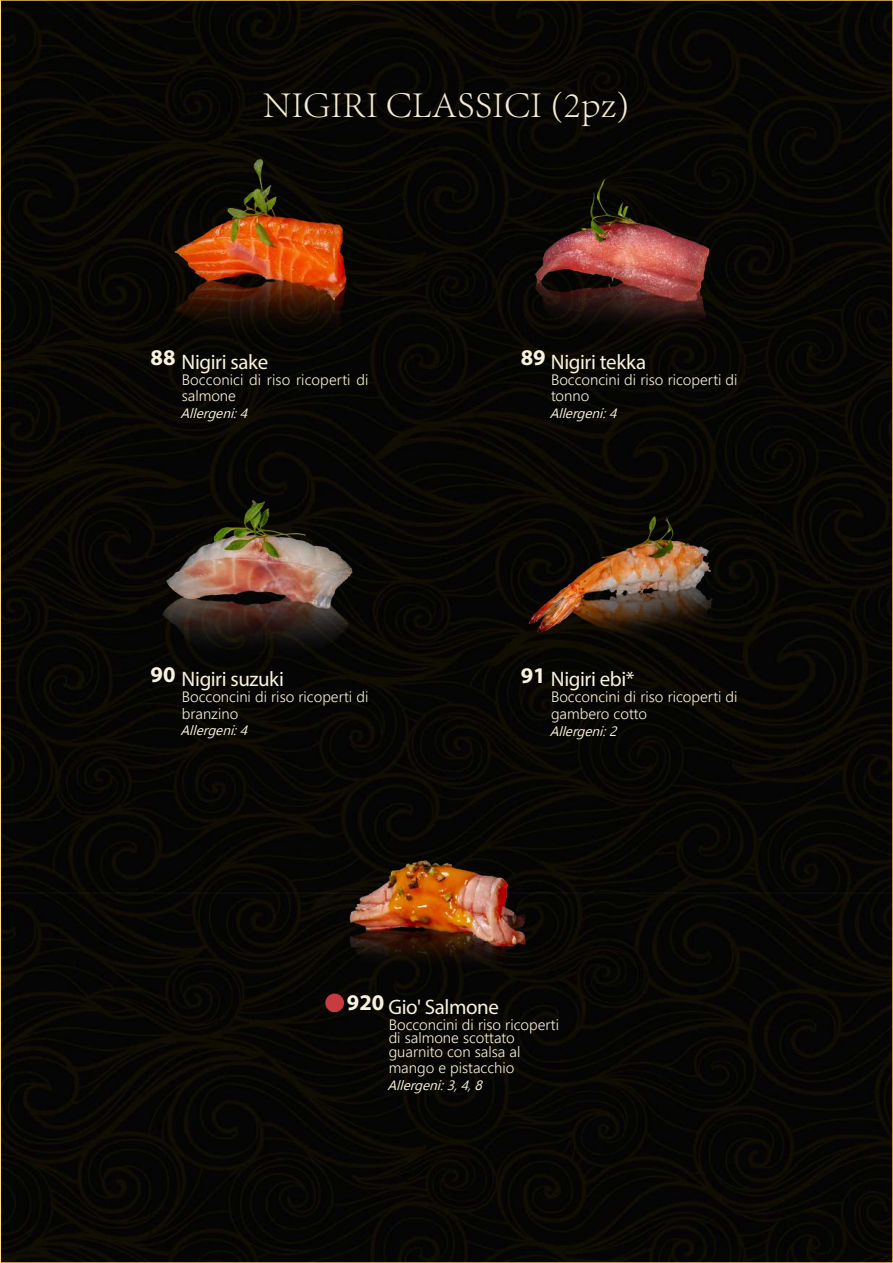
<style>
.page{position:relative;width:893px;height:1263px;background:#fff}
.page>*{position:absolute;margin:0;border:0;box-sizing:border-box;transform-origin:0 0}
.t1{font:300 37.5px "Adobe Song Std";color:#f4ebd5}
.t2{font:21px "Myriad Pro";letter-spacing:-.02em;color:#f8f2de}
.t3{font:300 15px/16.5px "Nirmala UI";color:#f8f2de}
.t4{font:italic 13.5px "Nirmala UI";color:#f8f2de}
</style>
<div class="page">
<img style="left:2px;top:2px;width:889px;height:1259px">
<img style="left:113px;top:485px;width:281px;height:174px">
<img style="left:470px;top:159px;width:309px;height:187px">
<img style="left:116px;top:154px;width:291px;height:191px">
<img style="left:492px;top:485px;width:276px;height:174px">
<img style="left:293px;top:816px;width:316px;height:171px">
<div style="left:325px;top:993px;width:19px;height:19px;background:#c63c41;border-radius:50%"></div>
<h1 class="t1" style="left:263px;top:83px;width:369px">NIGIRI CLASSICI (2pz)</h1>
<h2 class="t2" style="left:151px;top:348px;width:119px"><sup>88</sup> Nigiri sake</h2>
<p class="t3" style="left:182px;top:370px;width:188px">Bocconici di riso ricoperti di salmone</p>
<p class="t4" style="left:181px;top:402px;width:74px">Allergeni:4</p>
<h2 class="t2" style="left:151px;top:666px;width:135px"><sup>90</sup> Nigiri suzuki</h2>
<p class="t3" style="left:182px;top:687px;width:188px">Bocconcini di riso ricoperti di branzino</p>
<p class="t4" style="left:181px;top:719px;width:74px">Allergeni:4</p>
<h2 class="t2" style="left:521px;top:348px;width:127px"><sup>89</sup> Nigiri tekka</h2>
<p class="t3" style="left:551px;top:370px;width:188px">Bocconcini di riso ricoperti di tonno</p>
<p class="t4" style="left:550px;top:402px;width:74px">Allergeni:4</p>
<h2 class="t2" style="left:521px;top:666px;width:115px"><sup>91</sup> Nigiri ebi*</h2>
<p class="t3" style="left:551px;top:688px;width:188px">Bocconcini di riso ricoperti di gambero cotto</p>
<p class="t4" style="left:550px;top:720px;width:74px">Allergeni:2</p>
<h2 class="t2" style="left:347px;top:994px;width:153px"><sup>920</sup> Gio' Salmone</h2>
<p class="t3" style="left:389px;top:1017px;width:172px;line-height:13.5px">Bocconcini di riso ricoperti di salmone scottato guarnito con salsa al</p>
<p class="t3" style="left:389px;top:1059px;width:127px">mango e pistacchio</p>
<p class="t4" style="left:387px;top:1074px;width:101px">Allergeni:3,4,8</p>
</div>
